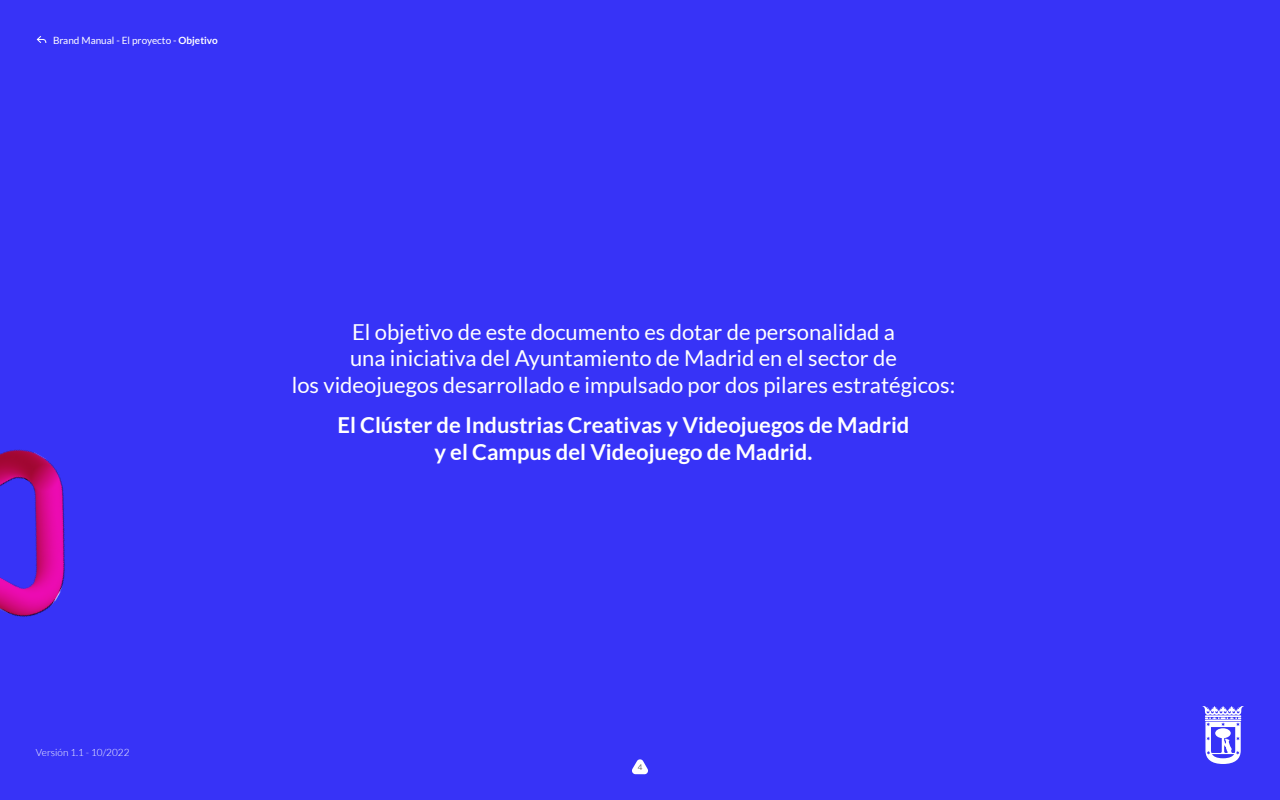
<style>
.page{position:relative;width:1280px;height:800px;background:#3733f7}
.page>*{position:absolute;margin:0;border:0;box-sizing:border-box;transform-origin:0 0}
.t1{font:22px/26.4px "Lato";color:#fff;text-align:center}
.t2{font:700 22px/26.4px "Lato";color:#fff;text-align:center}
.t3{font:10px "Lato";color:#fff}
.t4{font:300 10px "Lato";color:#fff}
.t5{font:300 8px "Lato";color:#000}
.s1{font-weight:700}
</style>
<div class="page">
<svg style="left:1202px;top:706px;width:42px;height:58px"></svg>
<img style="left:0;top:449px;width:65px;height:168px">
<svg style="left:37px;top:36px;width:10px;height:7px"></svg>
<svg style="left:632px;top:759px;width:16px;height:15px"></svg>
<p class="t3" style="left:53px;top:35px;width:166px">Brand Manual - El proyecto - <span class="s1">Objetivo</span></p>
<p class="t1" style="left:292px;top:319px;width:665px">El objetivo de este documento es dotar de personalidad a<br>una iniciativa del Ayuntamiento de Madrid en el sector de<br>los videojuegos desarrollado e impulsado por dos pilares estratégicos:</p>
<p class="t2" style="left:337px;top:412px;width:574px">El Clúster de Industrias Creativas y Videojuegos de Madrid y el Campus del Videojuego de Madrid.</p>
<p class="t4" style="left:36px;top:748px;width:95px">Versión 1.1 - 10/2022</p>
<p class="t5" style="left:638px;top:764px;width:6px">4</p>
</div>
